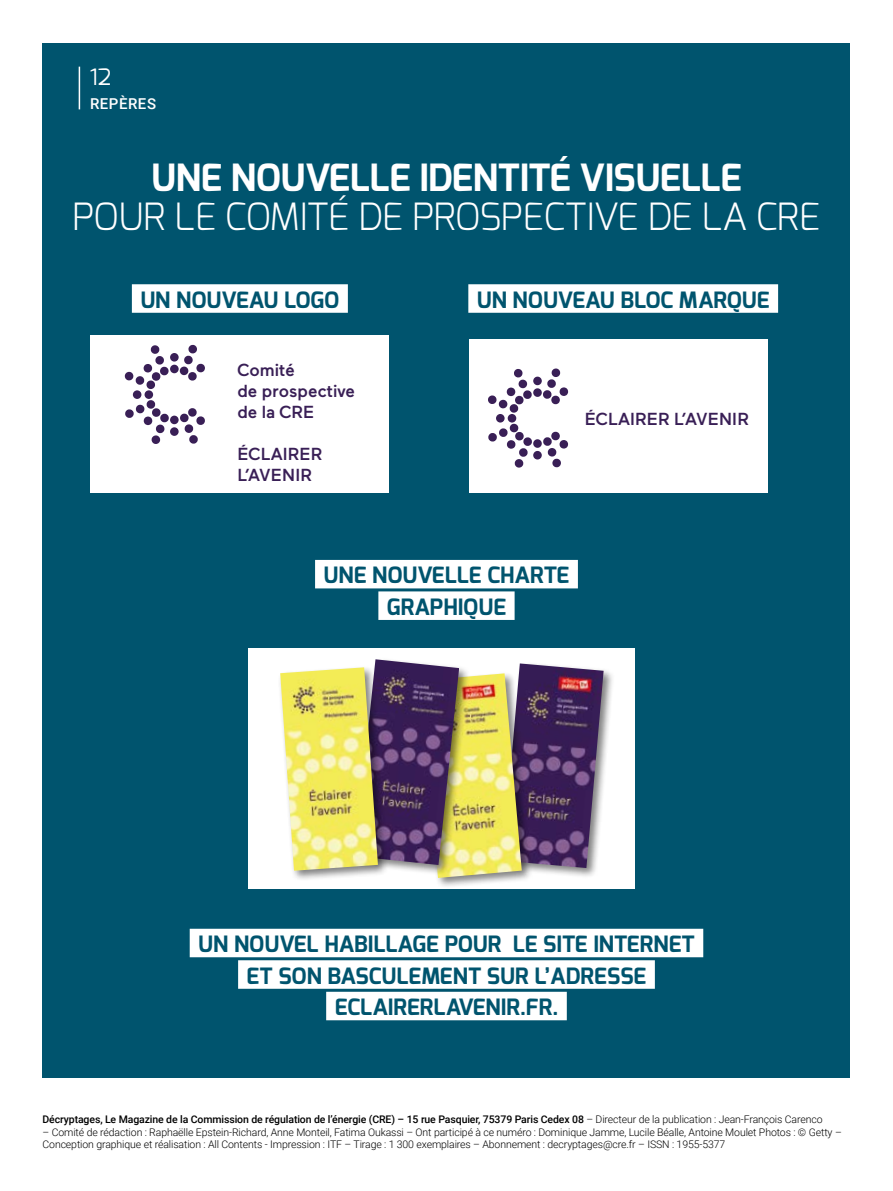
<style>
.page{position:relative;width:893px;height:1191px;background:#fff}
.page>*{position:absolute;margin:0;border:0;box-sizing:border-box;transform-origin:0 0}
.t1{font:300 37.5px "Exo";letter-spacing:-.01em;color:#fff}
.t2{font:700 37.5px "Exo";letter-spacing:-.01em;color:#fff}
.t3{font:700 22.5px/31.5px "Exo";color:#00546e;text-align:center}
.t4{font:22.5px "Exo";color:#fff}
.t5{font:500 17.4px/20.9px "Maax";color:#391f56}
.t6{font:500 15px "Roboto";letter-spacing:.035em;color:#fff}
.t7{font:300 10.5px/12.6px "Roboto";letter-spacing:-.01em;color:#000}
.t8{font:500 10.5px "Roboto";letter-spacing:-.01em;color:#000}
.s1{font-weight:300}
</style>
<div class="page">
<div style="left:43px;top:43px;width:807px;height:1035px;background:#00546e"></div>
<hr style="left:79px;top:67px;width:1px;height:42px;background:#fff">
<div style="left:315px;top:560px;width:263px;height:28px;background:#fff"></div>
<div style="left:378px;top:591px;width:137px;height:29px;background:#fff"></div>
<div style="left:190px;top:928px;width:513px;height:29px;background:#fff"></div>
<div style="left:238px;top:960px;width:417px;height:28px;background:#fff"></div>
<div style="left:326px;top:991px;width:241px;height:29px;background:#fff"></div>
<div style="left:132px;top:284px;width:216px;height:29px;background:#fff"></div>
<div style="left:91px;top:334px;width:298px;height:158px;background:#fff"></div>
<div style="left:170px;top:415px;width:9px;height:9px;background:#391f56;border-radius:50%"></div>
<div style="left:170px;top:427px;width:9px;height:9px;background:#391f56;border-radius:50%"></div>
<svg style="left:180px;top:408px;width:25px;height:36px"></svg>
<svg style="left:125px;top:400px;width:44px;height:44px"></svg>
<div style="left:145px;top:390px;width:8px;height:9px;background:#391f56;border-radius:50%"></div>
<div style="left:133px;top:390px;width:8px;height:9px;background:#391f56;border-radius:50%"></div>
<svg style="left:124px;top:345px;width:45px;height:44px"></svg>
<div style="left:170px;top:365px;width:9px;height:8px;background:#391f56;border-radius:50%"></div>
<div style="left:170px;top:353px;width:9px;height:8px;background:#391f56;border-radius:50%"></div>
<svg style="left:179px;top:344px;width:26px;height:37px"></svg>
<div style="left:468px;top:284px;width:310px;height:29px;background:#fff"></div>
<div style="left:469px;top:339px;width:299px;height:153px;background:#fff"></div>
<div style="left:533px;top:439px;width:9px;height:9px;background:#391f56;border-radius:50%"></div>
<div style="left:533px;top:451px;width:9px;height:8px;background:#391f56;border-radius:50%"></div>
<svg style="left:543px;top:431px;width:25px;height:37px"></svg>
<svg style="left:488px;top:423px;width:44px;height:45px"></svg>
<div style="left:508px;top:414px;width:8px;height:8px;background:#391f56;border-radius:50%"></div>
<div style="left:496px;top:414px;width:9px;height:8px;background:#391f56;border-radius:50%"></div>
<svg style="left:488px;top:369px;width:44px;height:44px"></svg>
<div style="left:533px;top:388px;width:9px;height:9px;background:#391f56;border-radius:50%"></div>
<svg style="left:533px;top:376px;width:9px;height:9px"></svg>
<svg style="left:543px;top:368px;width:26px;height:37px"></svg>
<div style="left:248px;top:648px;width:387px;height:241px;background:#fff"></div>
<div style="left:500px;top:661px;width:115px;height:218px;background:#000;opacity:.5"></div>
<img style="left:503px;top:663px;width:101px;height:205px">
<div style="left:419px;top:671px;width:114px;height:218px;background:#000;opacity:.5"></div>
<img style="left:421px;top:673px;width:101px;height:205px">
<div style="left:353px;top:657px;width:117px;height:219px;background:#000;opacity:.5"></div>
<img style="left:355px;top:659px;width:104px;height:206px">
<div style="left:278px;top:665px;width:111px;height:217px;background:#000;opacity:.5"></div>
<img style="left:280px;top:667px;width:98px;height:203px">
<h2 class="t4" style="left:90px;top:63px;width:23px">12</h2>
<h3 class="t6" style="left:90px;top:94px;width:67px">REPÈRES</h3>
<h1 class="t2" style="left:151px;top:153px;width:592px">UNE NOUVELLE IDENTITÉ VISUELLE</h1>
<h1 class="t1" style="left:73px;top:192px;width:749px">POUR LE COMITÉ DE PROSPECTIVE DE LA CRE</h1>
<h2 class="t3" style="left:140px;top:284px;width:200px">UN NOUVEAU LOGO</h2>
<h3 class="t5" style="left:237px;top:360px;width:119px">Comité<br>de prospective de la CRE</h3>
<h3 class="t5" style="left:237px;top:444px;width:87px">ÉCLAIRER<br>L’AVENIR</h3>
<h2 class="t3" style="left:477px;top:284px;width:294px">UN NOUVEAU BLOC MARQUE</h2>
<h3 class="t5" style="left:585px;top:408px;width:166px">ÉCLAIRER L’AVENIR</h3>
<h2 class="t3" style="left:324px;top:559px;width:247px">UNE NOUVELLE CHARTE<br>GRAPHIQUE</h2>
<h2 class="t3" style="left:198px;top:928px;width:498px">UN NOUVEL HABILLAGE POUR LE SITE INTERNET<br>ET SON BASCULEMENT SUR L’ADRESSE<br>ECLAIRERLAVENIR.FR.</h2>
<p class="t8" style="left:43px;top:1112px;width:781px">Décryptages, Le Magazine de la Commission de régulation de l’énergie (CRE) – 15 rue Pasquier, 75379 Paris Cedex 08 <span class="s1">– Directeur de la publication : Jean-François Carenco</span></p>
<p class="t7" style="left:43px;top:1125px;width:801px">– Comité de rédaction : Raphaëlle Epstein-Richard, Anne Monteil, Fatima Oukassi – Ont participé à ce numéro : Dominique Jamme, Lucile Béalle, Antoine Moulet Photos : © Getty –<br>Conception graphique et réalisation : All Contents - Impression : ITF – Tirage : 1 300 exemplaires – Abonnement : decryptages@cre.fr – ISSN : 1955-5377</p>
</div>
